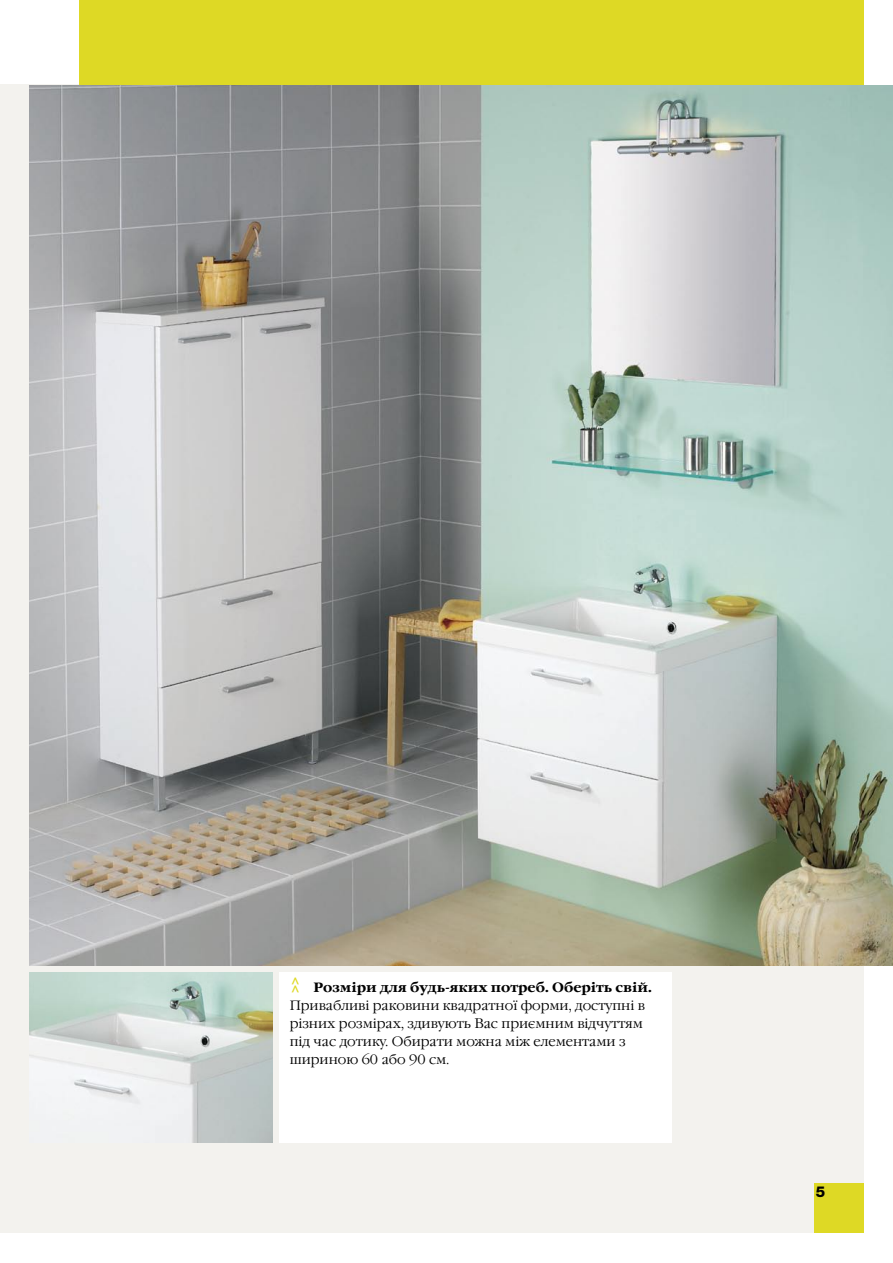
<style>
.page{position:relative;width:893px;height:1263px;background:#fff}
.page>*{position:absolute;margin:0;border:0;box-sizing:border-box;transform-origin:0 0}
.t1{font:800 15px "Helvetica Neue OT";color:#000}
.t2{font:300 13.5px/18px "Garamond C";color:#000}
.t3{font:700 13.5px "Garamond C";color:#000}
.t4{font:500 13.5px "Helvetica Neue OT";color:#ded925}
</style>
<div class="page">
<div style="left:0;top:84px;width:863px;height:1149px;background:#f3f2ee"></div>
<img style="left:30px;top:85px;width:863px;height:881px">
<div style="left:814px;top:1184px;width:49px;height:49px;background:#ded925"></div>
<div style="left:279px;top:972px;width:392px;height:170px;background:#fff"></div>
<img style="left:30px;top:972px;width:243px;height:170px">
<div style="left:79px;top:0;width:784px;height:85px;background:#ded925"></div>
<p class="t4" style="left:286px;top:993px;width:18px;rotate:-90deg">&gt;&gt;</p>
<p class="t3" style="left:313px;top:980px;width:340px">Розміри для будь-яких потреб. Оберіть свій.</p>
<p class="t2" style="left:290px;top:997px;width:357px">Привабливі раковини квадратної форми, доступні в різних розмірах, здивують Вас приємним відчуттям під час дотику. Обирати можна між елементами з шириною 60 або 90 см.</p>
<p class="t1" style="left:816px;top:1182px;width:11px">5</p>
</div>
